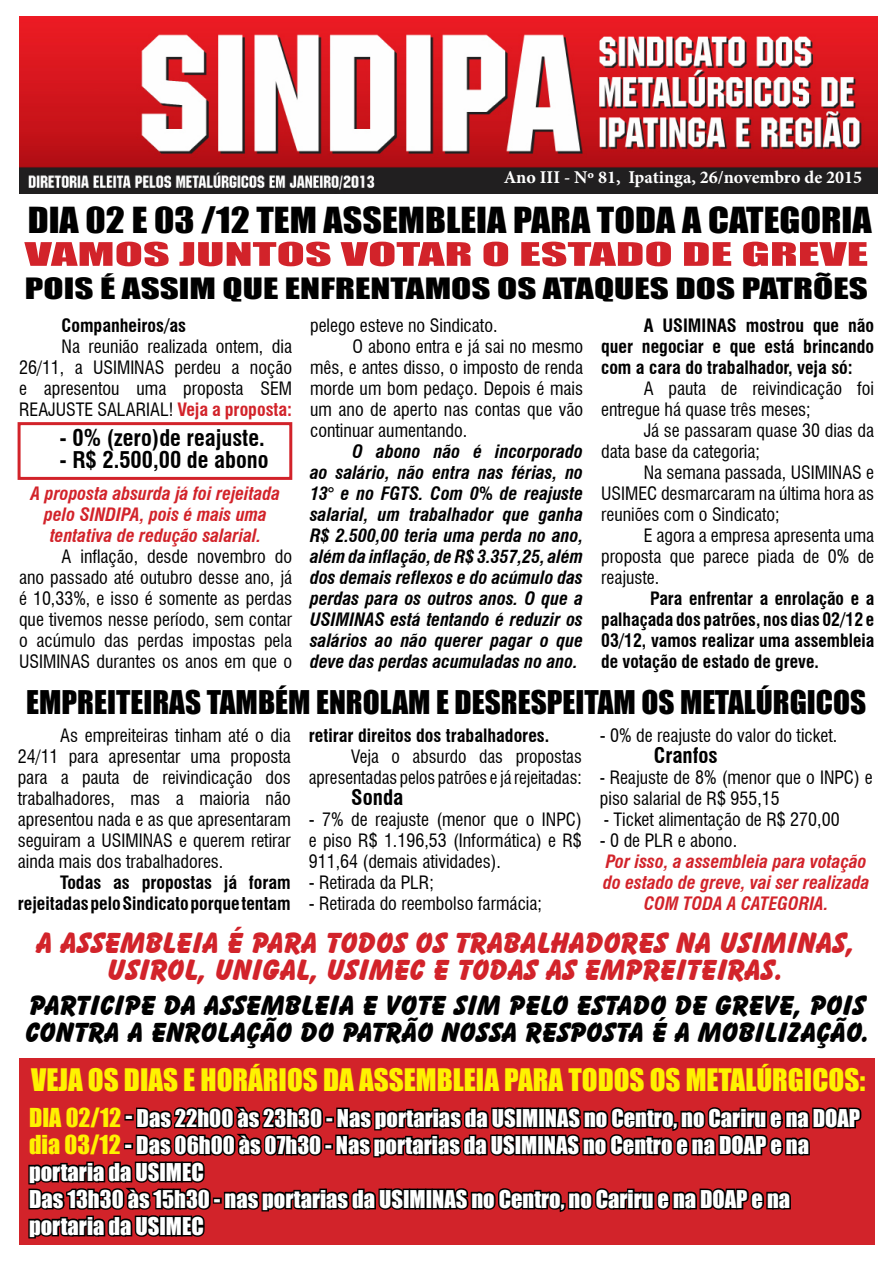
<style>
.page{position:relative;width:893px;height:1263px;background:#fff}
.page>*{position:absolute;margin:0;border:0;box-sizing:border-box;transform-origin:0 0}
.t1{font:33px "Impact";color:#000;scale:1.15 1}
.t2{font:800 30px/27px "Balloon BT";color:#d2232a;text-align:center;scale:1.04 1}
.t3{font:30px "Impact";color:#000;scale:1.04 1}
.t4{font:30px "Impact";color:#d2232a;scale:1.73 1}
.t5{font:800 28.5px "Balloon BT";color:#000;scale:1.04 1}
.t6{font:28.5px "Impact";color:#fff200}
.t7{font:27px "Impact";color:#000;scale:1.37 1}
.t8{font:22.5px/27px "Impact";color:#fff}
.t9{font:700 condensed 22.5px "Swiss 721 BT";color:#000}
.t10{font:700 condensed 21px "Swiss 721 BT";color:#000}
.t11{font:condensed 18px/21px "Swiss 721 BT";color:#000;text-align:justify}
.t12{font:italic 700 condensed 18px/21px "Swiss 721 BT";color:#000;text-align:justify}
.t13{font:700 condensed 18px/21px "Swiss 721 BT";color:#000;text-align:justify}
.t14{font:italic 700 condensed 18px/21px "Swiss 721 BT";color:#d2232a;text-align:center}
.t15{font:condensed 18px/21px "Swiss 721 BT";color:#000;scale:.91 1}
.t16{font:700 18px "Minion Pro";color:#fff}
.s1{font-weight:700;color:#d2232a}
.s2{font-size:24px;color:#fff200}
.s3{font-size:24px}
</style>
<div class="page">
<img style="left:19px;top:17px;width:858px;height:176px">
<div style="left:19px;top:1059px;width:856px;height:186px;background:#d2232a"></div>
<svg style="left:28px;top:1106px;width:834px;height:133px"></svg>
<div style="left:18px;top:422px;width:274px;height:58px;border:3px solid #d2232a"></div>
<p class="t16" style="left:504px;top:165px;width:360px">Ano III - Nº 81, Ipatinga, 26/novembro de 2015</p>
<h1 class="t1" style="left:28px;top:194px;width:735px">DIA 02 E 03 /12 TEM ASSEMBLEIA PARA TODA A CATEGORIA</h1>
<h2 class="t4" style="left:25px;top:231px;width:489px">VAMOS JUNTOS VOTAR O ESTADO DE GREVE</h2>
<h3 class="t7" style="left:25px;top:267px;width:617px">POIS É ASSIM QUE ENFRENTAMOS OS ATAQUES DOS PATRÕES</h3>
<p class="t13" style="left:62px;top:315px;width:126px">Companheiros/as</p>
<p class="t11" style="left:19px;top:336px;width:275px;text-indent:43px">Na reunião realizada ontem, dia 26/11, a USIMINAS perdeu a noção e apresentou uma proposta SEM REAJUSTE SALARIAL! <span class="s1">Veja a proposta:</span></p>
<p class="t11" style="left:310px;top:315px;width:189px">pelego esteve no Sindicato.</p>
<p class="t11" style="left:353px;top:336px;width:232px">O abono entra e já sai no mesmo</p>
<p class="t11" style="left:310px;top:357px;width:274px">mês, e antes disso, o imposto de renda</p>
<p class="t11" style="left:310px;top:378px;width:275px">morde um bom pedaço. Depois é mais</p>
<p class="t11" style="left:310px;top:399px;width:275px">um ano de aperto nas contas que vão</p>
<p class="t11" style="left:310px;top:420px;width:159px">continuar aumentando.</p>
<p class="t12" style="left:310px;top:441px;width:275px;text-indent:43px">O abono não é incorporado ao salário, não entra nas férias, no 13° e no FGTS. Com 0% de reajuste salarial, um trabalhador que ganha R$ 2.500,00 teria uma perda no ano, além da inflação, de R$ 3.357,25, além dos demais reflexos e do acúmulo das perdas para os outros anos. O que a USIMINAS está tentando é reduzir os salários ao não querer pagar o que deve das perdas acumuladas no ano.</p>
<p class="t13" style="left:601px;top:315px;width:275px;text-indent:43px">A USIMINAS mostrou que não quer negociar e que está brincando com a cara do trabalhador, veja só:</p>
<p class="t11" style="left:601px;top:378px;width:275px;text-indent:43px">A pauta de reivindicação foi entregue há quase três meses;</p>
<p class="t11" style="left:601px;top:420px;width:275px;text-indent:43px">Já se passaram quase 30 dias da data base da categoria;</p>
<p class="t11" style="left:601px;top:462px;width:275px;text-indent:43px">Na semana passada, USIMINAS e USIMEC desmarcaram na última hora as reuniões com o Sindicato;</p>
<p class="t11" style="left:601px;top:525px;width:275px;text-indent:43px">E agora a empresa apresenta uma proposta que parece piada de 0% de reajuste.</p>
<p class="t13" style="left:601px;top:588px;width:275px;text-indent:49px">Para enfrentar a enrolação e a palhaçada dos patrões, nos dias 02/12 e 03/12, vamos realizar uma assembleia de votação de estado de greve.</p>
<h2 class="t3" style="left:26px;top:679px;width:809px">EMPREITEIRAS TAMBÉM ENROLAM E DESRESPEITAM OS METALÚRGICOS</h2>
<p class="t11" style="left:18px;top:725px;width:275px;text-indent:43px">As empreiteiras tinham até o dia 24/11 para apresentar uma proposta para a pauta de reivindicação dos trabalhadores, mas a maioria não apresentou nada e as que apresentaram seguiram a USIMINAS e querem retirar ainda mais dos trabalhadores.</p>
<p class="t13" style="left:18px;top:872px;width:275px;text-align:right">Todas as propostas já foram rejeitadas pelo Sindicato porque tentam</p>
<p class="t9" style="left:60px;top:424px;width:207px">- 0% (zero)de reajuste.</p>
<p class="t9" style="left:60px;top:446px;width:210px">- R$ 2.500,00 de abono</p>
<p class="t14" style="left:31px;top:483px;width:251px">A proposta absurda já foi rejeitada pelo SINDIPA, pois é mais uma tentativa de redução salarial.</p>
<p class="t11" style="left:19px;top:546px;width:275px;text-indent:43px">A inflação, desde novembro do ano passado até outubro desse ano, já é 10,33%, e isso é somente as perdas que tivemos nesse período, sem contar o acúmulo das perdas impostas pela USIMINAS durantes os anos em que o</p>
<p class="t11" style="left:600px;top:725px;width:239px">- 0% de reajuste do valor do ticket.</p>
<p class="t10" style="left:654px;top:742px;width:66px">Cranfos</p>
<p class="t15" style="left:600px;top:767px;width:302px">- Reajuste de 8% (menor que o INPC) e piso salarial de R$ 955,15</p>
<p class="t15" style="left:604px;top:809px;width:261px">- Ticket alimentação de R$ 270,00</p>
<p class="t11" style="left:600px;top:830px;width:139px">- 0 de PLR e abono.</p>
<p class="t14" style="left:603px;top:851px;width:268px">Por isso, a assembleia para votação do estado de greve, vai ser realizada<br>COM TODA A CATEGORIA.</p>
<h2 class="t2" style="left:36px;top:929px;width:789px">A ASSEMBLEIA É PARA TODOS OS TRABALHADORES NA USIMINAS,<br>USIROL, UNIGAL, USIMEC E TODAS AS EMPREITEIRAS.</h2>
<p class="t13" style="left:309px;top:725px;width:242px">retirar direitos dos trabalhadores.</p>
<p class="t11" style="left:309px;top:746px;width:275px;text-align:right">Veja o absurdo das propostas apresentadas pelos patrões e já rejeitadas:</p>
<p class="t10" style="left:351px;top:784px;width:54px">Sonda</p>
<p class="t11" style="left:309px;top:809px;width:275px">- 7% de reajuste (menor que o INPC) e piso R$ 1.196,53 (Informática) e R$ 911,64 (demais atividades).</p>
<p class="t11" style="left:309px;top:872px;width:127px">- Retirada da PLR;</p>
<p class="t11" style="left:309px;top:893px;width:235px">- Retirada do reembolso farmácia;</p>
<h3 class="t5" style="left:30px;top:988px;width:15px">PARTICIPE</h3>
<h3 class="t5" style="left:164px;top:988px;width:55px">DA ASSEMBLEIA</h3>
<h3 class="t5" style="left:363px;top:988px;width:53px">E VOTE</h3>
<h3 class="t5" style="left:454px;top:988px;width:16px">SIM</h3>
<h3 class="t5" style="left:509px;top:988px;width:16px">PELO</h3>
<h3 class="t5" style="left:577px;top:988px;width:16px">ESTADO</h3>
<h3 class="t5" style="left:675px;top:988px;width:145px">DE GRE VE, POIS</h3>
<h3 class="t5" style="left:25px;top:1015px;width:16px">CONTRA</h3>
<h3 class="t5" style="left:128px;top:1015px;width:39px">A ENROLA</h3>
<h3 class="t5" style="left:246px;top:1015px;width:108px">ÇÃO DO PATR</h3>
<h3 class="t5" style="left:402px;top:1015px;width:54px">ÃO NOSSA</h3>
<h3 class="t5" style="left:525px;top:1015px;width:15px">RESPOSTA</h3>
<h3 class="t5" style="left:652px;top:1015px;width:61px">ÉAMOBILI</h3>
<h3 class="t5" style="left:788px;top:1015px;width:80px">ZAÇÃO.</h3>
<h3 class="t6" style="left:31px;top:1058px;width:489px">VEJA OS DIAS E HORÁRIOS DA ASSEMBleiA para</h3>
<h3 class="t6" style="left:568px;top:1058px;width:17px">todos</h3>
<h3 class="t6" style="left:650px;top:1058px;width:52px">os metalúrgicos</h3>
<h3 class="t6" style="left:859px;top:1058px;width:7px">:</h3>
<p class="t8" style="left:29px;top:1104px;width:475px"><span class="s2">dia 02/12</span> <span class="s3">-</span> Das 22h00 às 23h30 - Nas portarias da usiminas</p>
<p class="t8" style="left:584px;top:1104px;width:242px">no Centro, no Cariru e na doap</p>
<p class="t8" style="left:29px;top:1131px;width:474px"><span class="s2">dia 03/12</span> <span class="s3">-</span> Das 06h00 às 07h30 - Nas portarias da usiminas</p>
<p class="t8" style="left:583px;top:1131px;width:149px">no Centro e na doap</p>
<p class="t8" style="left:770px;top:1131px;width:40px">e na</p>
<p class="t8" style="left:29px;top:1158px;width:362px">portaria da usimec<br>Das 13h30 às 15h30 - nas portarias da usiminas</p>
<p class="t8" style="left:471px;top:1185px;width:242px">no Centro, no Cariru e na doap</p>
<p class="t8" style="left:751px;top:1185px;width:40px">e na</p>
<p class="t8" style="left:29px;top:1212px;width:119px">portaria da usimec</p>
</div>
